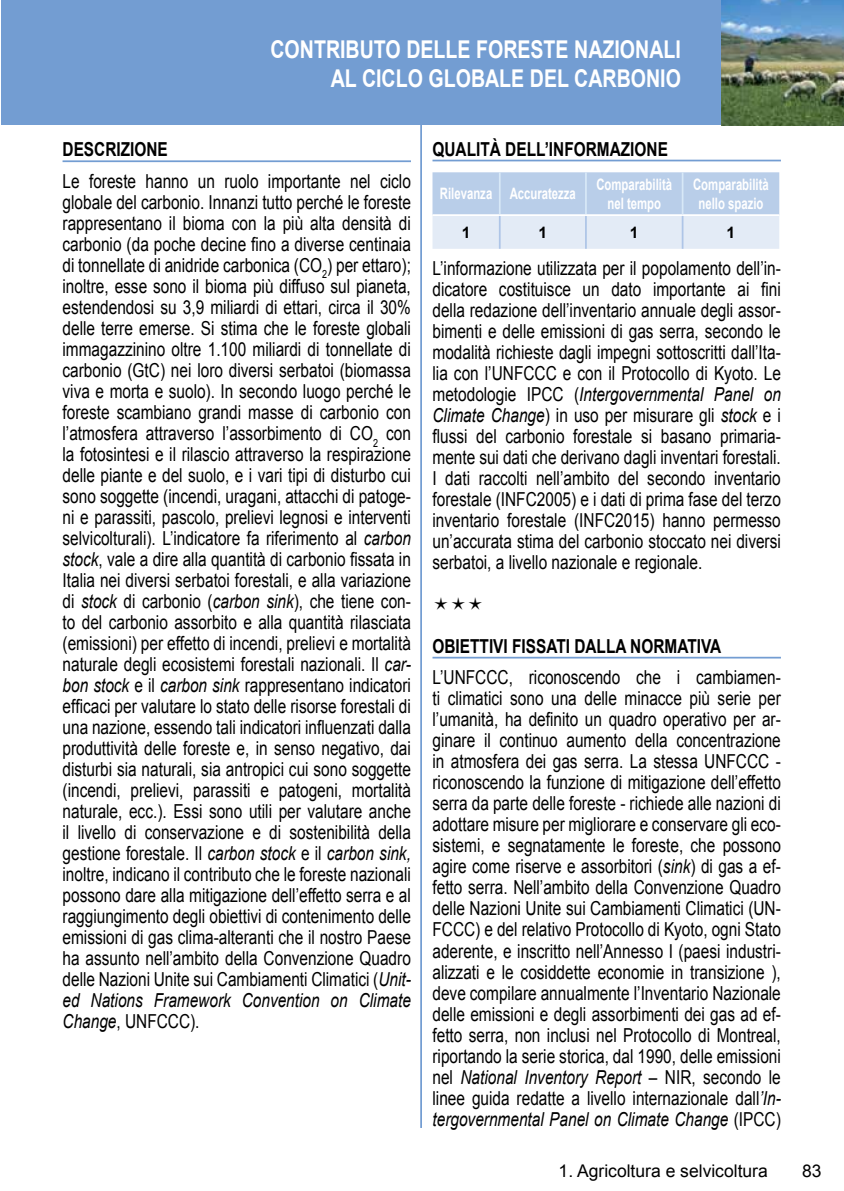
<style>
.page{position:relative;width:844px;height:1191px;background:#fff}
.page>*{position:absolute;margin:0;border:0;box-sizing:border-box;transform-origin:0 0}
.t1{font:700 24.5px/29.4px "Arial";color:#fff;text-align:right;scale:.8 1}
.t2{font:19.25px/21px "Arial";color:#000;text-align:justify;scale:.8 1}
.t3{font:700 19.25px "Arial";color:#000;scale:.8 1}
.t4{font:17.5px "Arial";color:#000}
.t5{font:700 15.75px/18.9px "Arial";color:#fff;text-align:center;scale:.72 1}
.t6{font:700 15.75px "Arial";color:#000}
.s1{font-style:italic}
</style>
<div class="page">
<div style="left:1px;top:0;width:721px;height:125px;background:#739dd2"></div>
<img style="left:721px;top:0;width:122px;height:125px">
<hr style="left:420px;top:120px;width:2px;height:1008px;background:#739dd2">
<hr style="left:62px;top:160px;width:349px;height:2px;background:#739dd2">
<hr style="left:432px;top:160px;width:348px;height:1px;background:#739dd2">
<svg style="left:432px;top:172px;width:347px;height:77px;background:#ccdbee"></svg>
<hr style="left:498px;top:216px;width:2px;height:33px;background:#aec5e7">
<hr style="left:585px;top:216px;width:1px;height:33px;background:#aec5e7">
<hr style="left:681px;top:216px;width:2px;height:33px;background:#aec5e7">
<hr style="left:498px;top:172px;width:2px;height:42px;background:#d7e8f7">
<hr style="left:585px;top:172px;width:1px;height:42px;background:#d7e8f7">
<hr style="left:681px;top:172px;width:2px;height:42px;background:#d7e8f7">
<hr style="left:432px;top:214px;width:67px;height:2px;background:#fff">
<hr style="left:499px;top:214px;width:86px;height:2px;background:#fff">
<hr style="left:585px;top:214px;width:97px;height:2px;background:#fff">
<hr style="left:682px;top:214px;width:97px;height:2px;background:#fff">
<hr style="left:432px;top:657px;width:348px;height:1px;background:#739dd2">
<p class="t1" style="left:270px;top:35px;width:514px">CONTRIBUTO DELLE FORESTE NAZIONALI<br>AL CICLO GLOBALE DEL CARBONIO</p>
<p class="t3" style="left:62px;top:137px;width:133px">DESCRIZIONE</p>
<p class="t2" style="left:62px;top:171px;width:437px">Le foreste hanno un ruolo importante nel ciclo globale del carbonio. Innanzi tutto perché le foreste rappresentano il bioma con la più alta densità di carbonio (da poche decine fino a diverse centinaia di tonnellate di anidride carbonica (CO<sub>2</sub>) per ettaro); inoltre, esse sono il bioma più diffuso sul pianeta, estendendosi su 3,9 miliardi di ettari, circa il 30% delle terre emerse. Si stima che le foreste globali immagazzinino oltre 1.100 miliardi di tonnellate di carbonio (GtC) nei loro diversi serbatoi (biomassa viva e morta e suolo). In secondo luogo perché le foreste scambiano grandi masse di carbonio con l’atmosfera attraverso l’assorbimento di CO<sub>2</sub> con la fotosintesi e il rilascio attraverso la respirazione delle piante e del suolo, e i vari tipi di disturbo cui sono soggette (incendi, uragani, attacchi di patoge&shy;ni e parassiti, pascolo, prelievi legnosi e interventi selvicolturali). L’indicatore fa riferimento al <span class="s1">carbon stock</span>, vale a dire alla quantità di carbonio fissata in Italia nei diversi serbatoi forestali, e alla variazione di <span class="s1">stock</span> di carbonio (<span class="s1">carbon sink</span>), che tiene con&shy;to del carbonio assorbito e alla quantità rilasciata (emissioni) per effetto di incendi, prelievi e mortalità naturale degli ecosistemi forestali nazionali. Il <span class="s1">car&shy;bon stock</span> e il <span class="s1">carbon sink</span> rappresentano indicatori efficaci per valutare lo stato delle risorse forestali di una nazione, essendo tali indicatori influenzati dalla produttività delle foreste e, in senso negativo, dai disturbi sia naturali, sia antropici cui sono soggette (incendi, prelievi, parassiti e patogeni, mortalità naturale, ecc.). Essi sono utili per valutare anche il livello di conservazione e di sostenibilità della gestione forestale. Il <span class="s1">carbon stock</span> e il <span class="s1">carbon sink, </span>inoltre, indicano il contributo che le foreste nazionali possono dare alla mitigazione dell’effetto serra e al raggiungimento degli obiettivi di contenimento delle emissioni di gas clima-alteranti che il nostro Paese ha assunto nell’ambito della Convenzione Quadro delle Nazioni Unite sui Cambiamenti Climatici (<span class="s1">Unit&shy;ed Nations Framework Convention on Climate Change</span>, UNFCCC).</p>
<p class="t3" style="left:432px;top:136px;width:296px">QUALITÀ DELL’INFORMAZIONE</p>
<p class="t5" style="left:440px;top:185px;width:190px">Rilevanza Accuratezza</p>
<p class="t5" style="left:596px;top:175px;width:107px">Comparabilità nel tempo</p>
<p class="t5" style="left:693px;top:175px;width:107px">Comparabilità nello spazio</p>
<p class="t6" style="left:461px;top:222px;width:10px">1</p>
<p class="t6" style="left:538px;top:222px;width:10px">1</p>
<p class="t6" style="left:629px;top:222px;width:10px">1</p>
<p class="t6" style="left:726px;top:222px;width:10px">1</p>
<p class="t2" style="left:432px;top:258px;width:437px">L’informazione utilizzata per il popolamento dell’in&shy;dicatore costituisce un dato importante ai fini della redazione dell’inventario annuale degli assor&shy;bimenti e delle emissioni di gas serra, secondo le modalità richieste dagli impegni sottoscritti dall’Ita&shy;lia con l’UNFCCC e con il Protocollo di Kyoto. Le metodologie IPCC (<span class="s1">Intergovernmental Panel on Climate Change</span>) in uso per misurare gli <span class="s1">stock</span> e i flussi del carbonio forestale si basano primaria&shy;mente sui dati che derivano dagli inventari forestali.<br>I dati raccolti nell’ambito del secondo inventario forestale (INFC2005) e i dati di prima fase del terzo inventario forestale (INFC2015) hanno permesso un’accurata stima del carbonio stoccato nei diversi serbatoi, a livello nazionale e regionale.</p>
<p class="t3" style="left:432px;top:633px;width:362px">OBIETTIVI FISSATI DALLA NORMATIVA</p>
<p class="t2" style="left:432px;top:667px;width:437px">L’UNFCCC, riconoscendo che i cambiamen&shy;ti climatici sono una delle minacce più serie per l’umanità, ha definito un quadro operativo per ar&shy;ginare il continuo aumento della concentrazione in atmosfera dei gas serra. La stessa UNFCCC - riconoscendo la funzione di mitigazione dell’effetto serra da parte delle foreste - richiede alle nazioni di adottare misure per migliorare e conservare gli eco&shy;sistemi, e segnatamente le foreste, che possono agire come riserve e assorbitori (<span class="s1">sink</span>) di gas a ef&shy;fetto serra. Nell’ambito della Convenzione Quadro delle Nazioni Unite sui Cambiamenti Climatici (UN-FCCC) e del relativo Protocollo di Kyoto, ogni Stato aderente, e inscritto nell’Annesso I (paesi industri&shy;alizzati e le cosiddette economie in transizione ), deve compilare annualmente l’Inventario Nazionale delle emissioni e degli assorbimenti dei gas ad ef&shy;fetto serra, non inclusi nel Protocollo di Montreal, riportando la serie storica, dal 1990, delle emissioni nel <span class="s1">National Inventory Report</span> – NIR, secondo le linee guida redatte a livello internazionale dall<span class="s1">’In&shy;tergovernmental Panel on Climate Change</span> (IPCC)</p>
<p class="t4" style="left:558px;top:1159px;width:211px">1. Agricoltura e selvicoltura</p>
<p class="t4" style="left:801px;top:1159px;width:21px">83</p>
</div>
